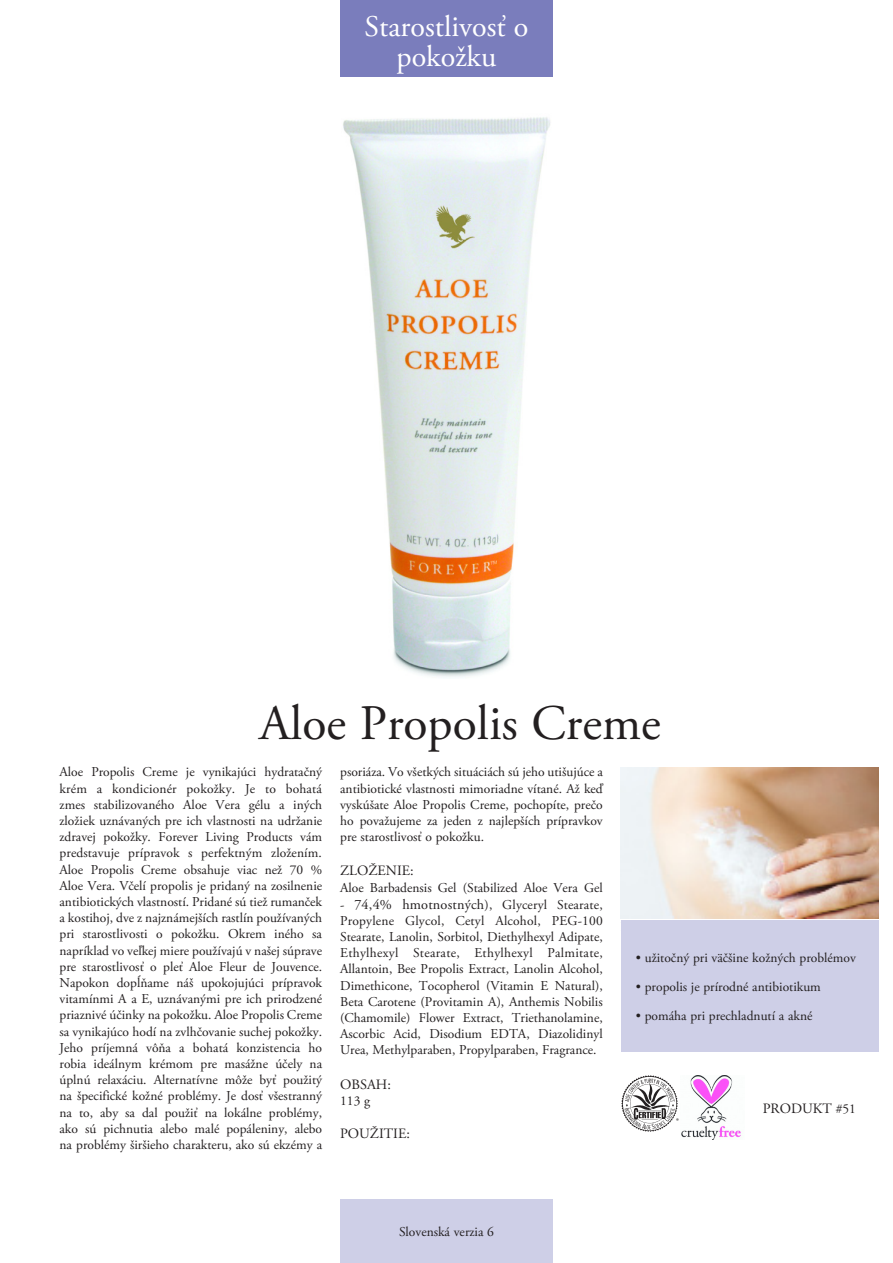
<style>
.page{position:relative;width:893px;height:1263px;background:#fff}
.page>*{position:absolute;margin:0;border:0;box-sizing:border-box;transform-origin:0 0}
.t1{font:49.5px "Adobe Garamond Pro";color:#231f20}
.t2{font:30px/30px "Adobe Garamond Pro";color:#fff;text-align:center}
.t3{font:14.25px "Adobe Garamond Pro";color:#231f20}
.Key_Points{font:13.5px/16.2px "Adobe Garamond Pro";color:#231f20;text-align:justify}
.t4{font:6.75px "Myriad Pro";color:#231f20}
.s1{font-size:14.25px}
.s2{font-size:13.5px}
</style>
<div class="page">
<img style="left:621px;top:767px;width:257px;height:151px">
<div style="left:621px;top:920px;width:257px;height:132px;background:#cecfe7"></div>
<div style="left:340px;top:0;width:213px;height:77px;background:#7a7dbc"></div>
<div style="left:340px;top:1199px;width:213px;height:64px;background:#cecfe7"></div>
<img style="left:622px;top:1076px;width:55px;height:55px">
<img style="left:343px;top:117px;width:207px;height:560px">
<img style="left:681px;top:1075px;width:60px;height:65px">
<p class="t2" style="left:365px;top:13px;width:165px">Starostlivosť o pokožku</p>
<p class="t1" style="left:259px;top:694px;width:403px">Aloe Propolis Creme</p>
<p class="Key_Points" style="left:60px;top:764px;width:264px">Aloe Propolis Creme je vynikajúci hydratačný krém a kondicionér pokožky. Je to bohatá zmes stabilizovaného Aloe Vera gélu a iných zložiek uznávaných pre ich vlastnosti na udržanie zdravej pokožky. Forever Living Products vám predstavuje prípravok s perfektným zložením.<br>Aloe Propolis Creme obsahuje viac než 70 % Aloe Vera. Včelí propolis je pridaný na zosilnenie antibiotických vlastností. Pridané sú tiež rumanček a kostihoj, dve z najznámejších rastlín používaných pri starostlivosti o pokožku. Okrem iného sa napríklad vo veľkej miere používajú v našej súprave pre starostlivosť o pleť Aloe Fleur de Jouvence.<br>Napokon dopĺňame náš upokojujúci prípravok vitamínmi A a E, uznávanými pre ich prirodzené priaznivé účinky na pokožku. Aloe Propolis Creme sa vynikajúco hodí na zvlhčovanie suchej pokožky.<br>Jeho príjemná vôňa a bohatá konzistencia ho robia ideálnym krémom pre masážne účely na úplnú relaxáciu. Alternatívne môže byť použitý na špecifické kožné problémy. Je dosť všestranný na to, aby sa dal použiť na lokálne problémy, ako sú pichnutia alebo malé popáleniny, alebo na problémy širšieho charakteru, ako sú ekzémy a</p>
<p class="Key_Points" style="left:340px;top:764px;width:264px">psoriáza. Vo všetkých situáciách sú jeho utišujúce a antibiotické vlastnosti mimoriadne vítané. Až keď vyskúšate Aloe Propolis Creme, pochopíte, prečo ho považujeme za jeden z najlepších prípravkov pre starostlivosť o pokožku.</p>
<p class="t3" style="left:340px;top:862px;width:75px">ZLOŽENIE:</p>
<p class="Key_Points" style="left:340px;top:880px;width:264px">Aloe Barbadensis Gel (Stabilized Aloe Vera Gel</p>
<p class="Key_Points" style="left:340px;top:897px;width:264px">- <span class="s1">74,4% hmotnostných</span>), Glyceryl Stearate, Propylene Glycol, Cetyl Alcohol, PEG-100<br>Stearate, Lanolin, Sorbitol, Diethylhexyl Adipate, Ethylhexyl Stearate, Ethylhexyl Palmitate, Allantoin, Bee Propolis Extract, Lanolin Alcohol, Dimethicone, Tocopherol (Vitamin E Natural), Beta Carotene (Provitamin A), Anthemis Nobilis (Chamomile) Flower Extract, Triethanolamine, Ascorbic Acid, Disodium EDTA, Diazolidinyl Urea, Methylparaben, Propylparaben, Fragrance.</p>
<p class="t3" style="left:340px;top:1075px;width:52px">OBSAH:</p>
<p class="Key_Points" style="left:340px;top:1093px;width:31px">113 g</p>
<p class="t3" style="left:340px;top:1125px;width:71px">POUŽITIE:</p>
<p class="Key_Points" style="left:636px;top:950px;width:221px">• užitočný pri väčšine kožných problémov</p>
<p class="Key_Points" style="left:636px;top:979px;width:187px">• propolis je prírodné antibiotikum</p>
<p class="Key_Points" style="left:636px;top:1008px;width:178px">• pomáha pri prechladnutí a akné</p>
<p class="t3" style="left:763px;top:1100px;width:95px">PRODUKT <span class="s2">#51</span></p>
<p class="t4" style="left:676px;top:1116px;width:4px">®</p>
<p class="Key_Points" style="left:399px;top:1224px;width:96px">Slovenská verzia 6</p>
</div>
